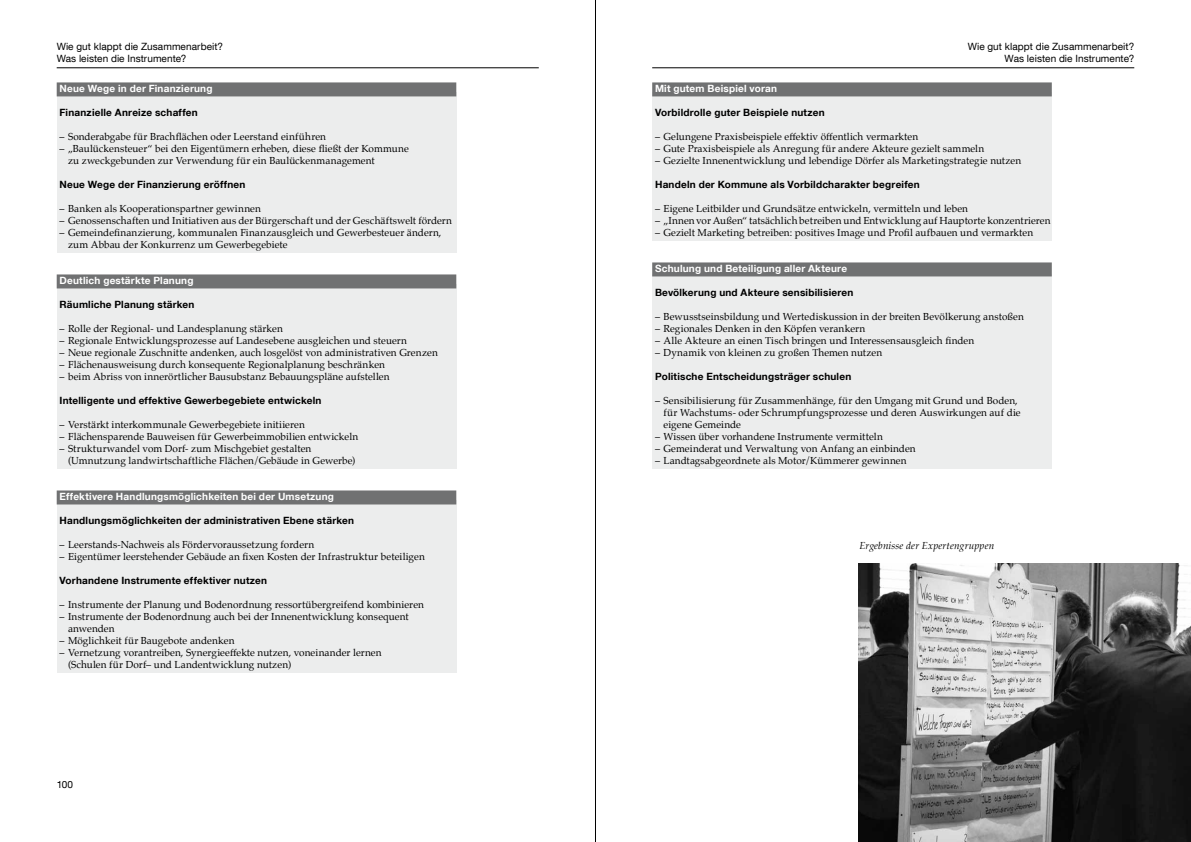
<style>
.page{position:relative;width:1191px;height:842px;background:#fff}
.page>*{position:absolute;margin:0;border:0;box-sizing:border-box;transform-origin:0 0}
.t1{font:10px/12px "Palatino";letter-spacing:.005em;color:#000}
.t2{font:700 10px "TUM Neue Helvetica";letter-spacing:.02em;color:#000}
.t3{font:700 10px "TUM Neue Helvetica";letter-spacing:.02em;color:#fff}
.t4{font:10px/12px "TUM Neue Helvetica";letter-spacing:.005em;color:#000}
.t5{font:italic 10px "Palatino";letter-spacing:.01em;color:#000}
</style>
<div class="page">
<hr style="left:57px;top:68px;width:482px;height:1px;background:#000">
<div style="left:57px;top:92px;width:399px;height:161px;background:#eceded"></div>
<div style="left:57px;top:284px;width:399px;height:185px;background:#eceded"></div>
<div style="left:57px;top:500px;width:399px;height:173px;background:#eceded"></div>
<div style="left:57px;top:82px;width:399px;height:14px;background:#707172"></div>
<div style="left:57px;top:274px;width:399px;height:14px;background:#707172"></div>
<div style="left:57px;top:490px;width:399px;height:14px;background:#707172"></div>
<hr style="left:652px;top:68px;width:482px;height:1px;background:#000">
<div style="left:652px;top:92px;width:399px;height:149px;background:#eceded"></div>
<div style="left:652px;top:275px;width:399px;height:194px;background:#eceded"></div>
<div style="left:652px;top:82px;width:399px;height:14px;background:#707172"></div>
<div style="left:652px;top:262px;width:399px;height:14px;background:#707172"></div>
<img style="left:858px;top:564px;width:333px;height:278px">
<hr style="left:595px;top:0;width:1px;height:842px;background:#000">
<p class="t4" style="left:57px;top:40px;width:168px">Wie gut klappt die Zusammenarbeit?<br>Was leisten die I nstrumente?</p>
<p class="t4" style="left:967px;top:40px;width:168px;text-align:right">Wie gut klappt die Zusammenarbeit?<br>Was leisten die I nstrumente?</p>
<p class="t3" style="left:60px;top:82px;width:154px">Neue Wege in der Finanzierung</p>
<p class="t2" style="left:60px;top:106px;width:140px">Finanzielle Anreize schaffen</p>
<p class="t1" style="left:60px;top:131px;width:268px">– Sonderabgabe für Brachflächen oder Leerstand einführen</p>
<p class="t1" style="left:68px;top:143px;width:342px;text-indent:-8px">– „Baulückensteuer“ bei den Eigentümern erheben, diese fließt der Kommune zu zweckgebunden zur Verwendung für ein Baulückenmanagement</p>
<p class="t2" style="left:60px;top:178px;width:187px">Neue Wege der Finanzierung eröffnen</p>
<p class="t1" style="left:60px;top:203px;width:203px">– Banken als Kooperationspartner gewinnen</p>
<p class="t1" style="left:60px;top:215px;width:394px">– Genossenschaften und Initiativen aus der Bürgerschaft und der Geschäftswelt fördern</p>
<p class="t1" style="left:68px;top:227px;width:375px;text-indent:-8px">– Gemeindefinanzierung, kommunalen Finanzausgleich und Gewerbesteuer ändern, zum Abbau der Konkurrenz um Gewerbegebiete</p>
<p class="t3" style="left:60px;top:274px;width:135px">Deutlich gestärkte Planung</p>
<p class="t2" style="left:60px;top:298px;width:136px">Räumliche Planung stärken</p>
<p class="t1" style="left:60px;top:323px;width:225px">– Rolle der Regional- und Landesplanung stärken</p>
<p class="t1" style="left:60px;top:335px;width:349px">– Regionale Entwicklungsprozesse auf Landesebene ausgleichen und steuern</p>
<p class="t1" style="left:60px;top:347px;width:380px">– Neue regionale Zuschnitte andenken, auch losgelöst von administrativen Grenzen</p>
<p class="t1" style="left:60px;top:359px;width:327px">– Flächenausweisung durch konsequente Regionalplanung beschränken</p>
<p class="t1" style="left:60px;top:371px;width:331px">– beim Abriss von innerörtlicher Bausubstanz Bebauungspläne aufstellen</p>
<p class="t2" style="left:60px;top:394px;width:263px">Intelligente und effektive Gewerbegebiete entwickeln</p>
<p class="t1" style="left:60px;top:419px;width:247px">– Verstärkt interkommunale Gewerbegebiete initiieren</p>
<p class="t1" style="left:60px;top:431px;width:300px">– Flächensparende Bauweisen für Gewerbeimmobilien entwickeln</p>
<p class="t1" style="left:68px;top:443px;width:289px;text-indent:-8px">– Strukturwandel vom Dorf- zum Mischgebiet gestalten (Umnutzung landwirtschaftliche Flächen/Gebäude in Gewerbe)</p>
<p class="t3" style="left:60px;top:490px;width:276px">Effektivere Handlungsmöglichkeiten bei der Umsetzung</p>
<p class="t2" style="left:60px;top:514px;width:296px">Handlungsmöglichkeiten der administrativen Ebene stärken</p>
<p class="t1" style="left:60px;top:539px;width:256px">– Leerstands-Nachweis als Fördervoraussetzung fordern</p>
<p class="t1" style="left:60px;top:551px;width:367px">– Eigentümer leerstehender Gebäude an fixen Kosten der Infrastruktur beteiligen</p>
<p class="t2" style="left:60px;top:574px;width:209px">Vorhandene Instrumente effektiver nutzen</p>
<p class="t1" style="left:60px;top:599px;width:366px">– Instrumente der Planung und Bodenordnung ressortübergreifend kombinieren</p>
<p class="t1" style="left:68px;top:611px;width:342px;text-indent:-8px">– Instrumente der Bodenordnung auch bei der Innenentwicklung konsequent anwenden</p>
<p class="t1" style="left:60px;top:635px;width:176px">– Möglichkeit für Baugebote andenken</p>
<p class="t1" style="left:68px;top:647px;width:315px;text-indent:-9px">– Vernetzung vorantreiben, Synergieeffekte nutzen, voneinander lernen (Schulen für Dorf– und Landentwicklung nutzen)</p>
<p class="t4" style="left:57px;top:778px;width:18px">100</p>
<p class="t3" style="left:655px;top:82px;width:124px">Mit gutem Beispiel voran</p>
<p class="t2" style="left:655px;top:106px;width:171px">Vorbildrolle guter Beispiele nutzen</p>
<p class="t1" style="left:655px;top:131px;width:265px">– Gelungene Praxisbeispiele effektiv öffentlich vermarkten</p>
<p class="t1" style="left:655px;top:143px;width:331px">– Gute Praxisbeispiele als Anregung für andere Akteure gezielt sammeln</p>
<p class="t1" style="left:655px;top:155px;width:368px">– Gezielte Innenentwicklung und lebendige Dörfer als Marketingstrategie nutzen</p>
<p class="t2" style="left:655px;top:178px;width:266px">Handeln der Kommune als Vorbildcharakter begreifen</p>
<p class="t1" style="left:655px;top:203px;width:314px">– Eigene Leitbilder und Grundsätze entwickeln, vermitteln und leben</p>
<p class="t1" style="left:655px;top:215px;width:397px">– „Innenvor Außen“ tatsächlich betreiben und Entwicklung auf Hauptorte konzentrieren</p>
<p class="t1" style="left:655px;top:227px;width:380px">– Gezielt Marketing betreiben: positives Image und Profil aufbauen und vermarkten</p>
<p class="t3" style="left:655px;top:262px;width:193px">Schulung und Beteiligung aller Akteure</p>
<p class="t2" style="left:655px;top:286px;width:200px">Bevölkerung und Akteure sensibilisieren</p>
<p class="t1" style="left:655px;top:311px;width:370px">– Bewusstseinsbildung und Wertediskussion in der breiten Bevölkerung anstoßen</p>
<p class="t1" style="left:655px;top:323px;width:212px">– Regionales Denken in den Köpfen verankern</p>
<p class="t1" style="left:655px;top:335px;width:321px">– Alle Akteure an einen Tisch bringen und Interessensausgleich finden</p>
<p class="t1" style="left:655px;top:347px;width:229px">– Dynamik von kleinen zu großen Themen nutzen</p>
<p class="t2" style="left:655px;top:370px;width:198px">Politische Entscheidungsträger schulen</p>
<p class="t1" style="left:663px;top:395px;width:359px;text-indent:-8px">– Sensibilisierung für Zusammenhänge, für den Umgang mit Grund und Boden, für Wachstums- oder Schrumpfungsprozesse und deren Auswirkungen auf die eigene Gemeinde</p>
<p class="t1" style="left:655px;top:431px;width:229px">– Wissen über vorhandene Instrumente vermitteln</p>
<p class="t1" style="left:655px;top:443px;width:262px">– Gemeinderat und Verwaltung von Anfang an einbinden</p>
<p class="t1" style="left:655px;top:455px;width:253px">– Landtagsabgeordnete als Motor/Kümmerer gewinnen</p>
<p class="t5" style="left:859px;top:537px;width:136px">Ergebnisse der Expertengruppen</p>
</div>
